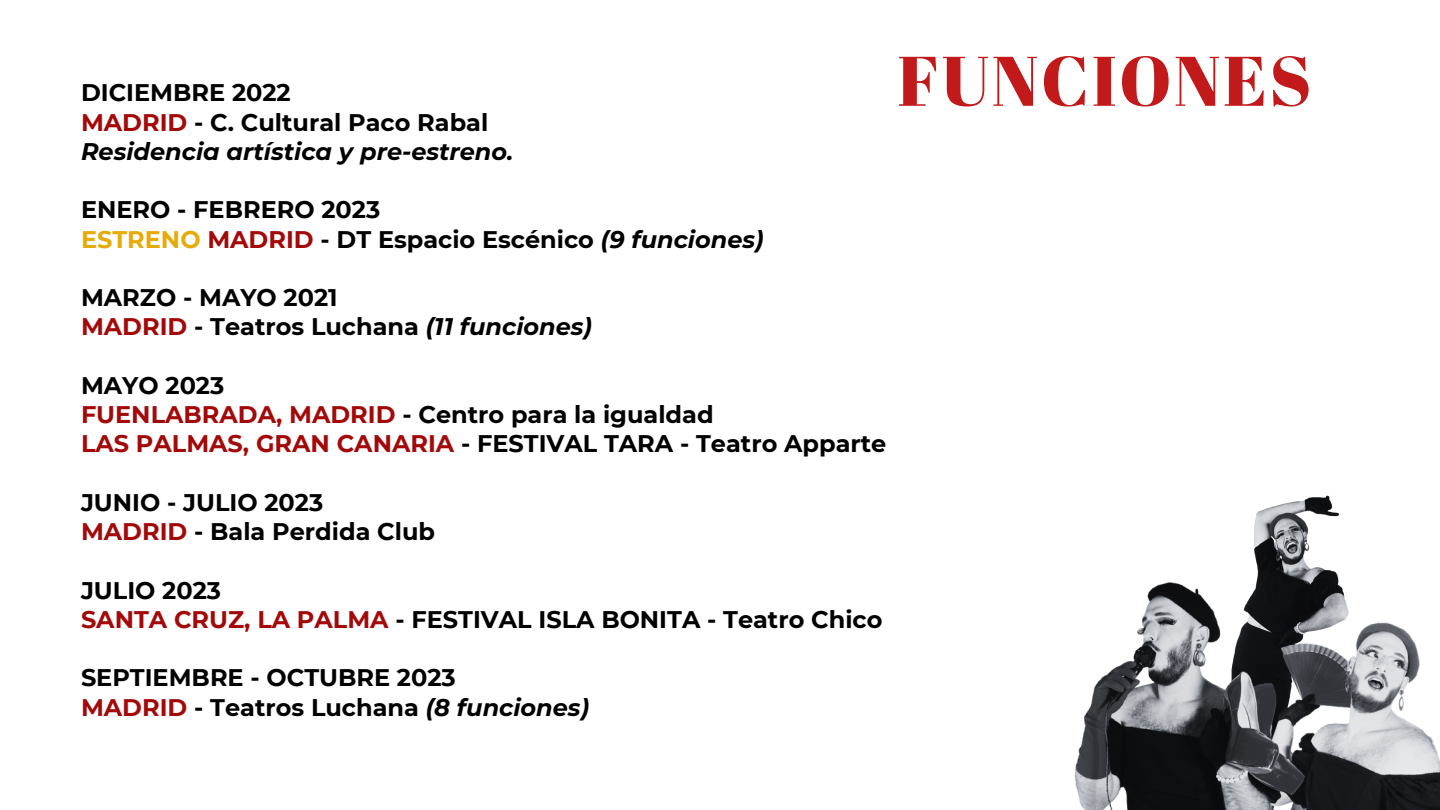
<style>
.page{position:relative;width:1440px;height:810px;background:#fff}
.page>*{position:absolute;margin:0;border:0;box-sizing:border-box;transform-origin:0 0}
.t1{font:70px "Abril Fatface";letter-spacing:.035em;color:#c21a1b}
.t2{font:700 24px "Montserrat";color:#000}
.t3{font:italic 700 24px "Montserrat";color:#000}
.s1{color:#a40909}
.s2{color:#e5ab09}
.s3{font-style:italic}
</style>
<div class="page">
<img style="left:1254px;top:495px;width:94px;height:115px">
<img style="left:1311px;top:610px;width:129px;height:200px">
<img style="left:1074px;top:575px;width:237px;height:235px">
<p class="t2" style="left:81px;top:78px;width:211px">DICIEMBRE 2022</p>
<p class="t2" style="left:81px;top:107px;width:409px"><span class="s1">MADRID</span> - C. Cultural Paco Rabal</p>
<p class="t3" style="left:81px;top:137px;width:434px">Residencia artística y pre-estreno.</p>
<p class="t2" style="left:81px;top:195px;width:301px">ENERO - FEBRERO 2023</p>
<p class="t2" style="left:81px;top:224px;width:684px"><span class="s2">ESTRENO</span> <span class="s1">MADRID</span> - DT Espacio Escénico <span class="s3">(9 funciones)</span></p>
<p class="t2" style="left:81px;top:283px;width:258px">MARZO - MAYO 2021</p>
<p class="t2" style="left:81px;top:312px;width:513px"><span class="s1">MADRID</span> - Teatros Luchana <span class="s3">(11 funciones)</span></p>
<p class="t2" style="left:81px;top:371px;width:145px">MAYO 2023</p>
<p class="t2" style="left:81px;top:400px;width:634px"><span class="s1">FUENLABRADA, MADRID</span> - Centro para la igualdad</p>
<p class="t2" style="left:81px;top:429px;width:807px"><span class="s1">LAS PALMAS, GRAN CANARIA</span> - FESTIVAL TARA - Teatro Apparte</p>
<p class="t2" style="left:81px;top:488px;width:244px">JUNIO - JULIO 2023</p>
<p class="t2" style="left:81px;top:517px;width:356px"><span class="s1">MADRID</span> - Bala Perdida Club</p>
<p class="t1" style="left:898px;top:32px;width:415px">FUNCIONES</p>
<p class="t2" style="left:81px;top:575px;width:142px">JULIO 2023</p>
<p class="t2" style="left:81px;top:605px;width:803px"><span class="s1">SANTA CRUZ, LA PALMA</span> - FESTIVAL ISLA BONITA - Teatro Chico</p>
<p class="t2" style="left:81px;top:663px;width:376px">SEPTIEMBRE - OCTUBRE 2023</p>
<p class="t2" style="left:81px;top:692px;width:510px"><span class="s1">MADRID</span> - Teatros Luchana <span class="s3">(8 funciones)</span></p>
</div>
